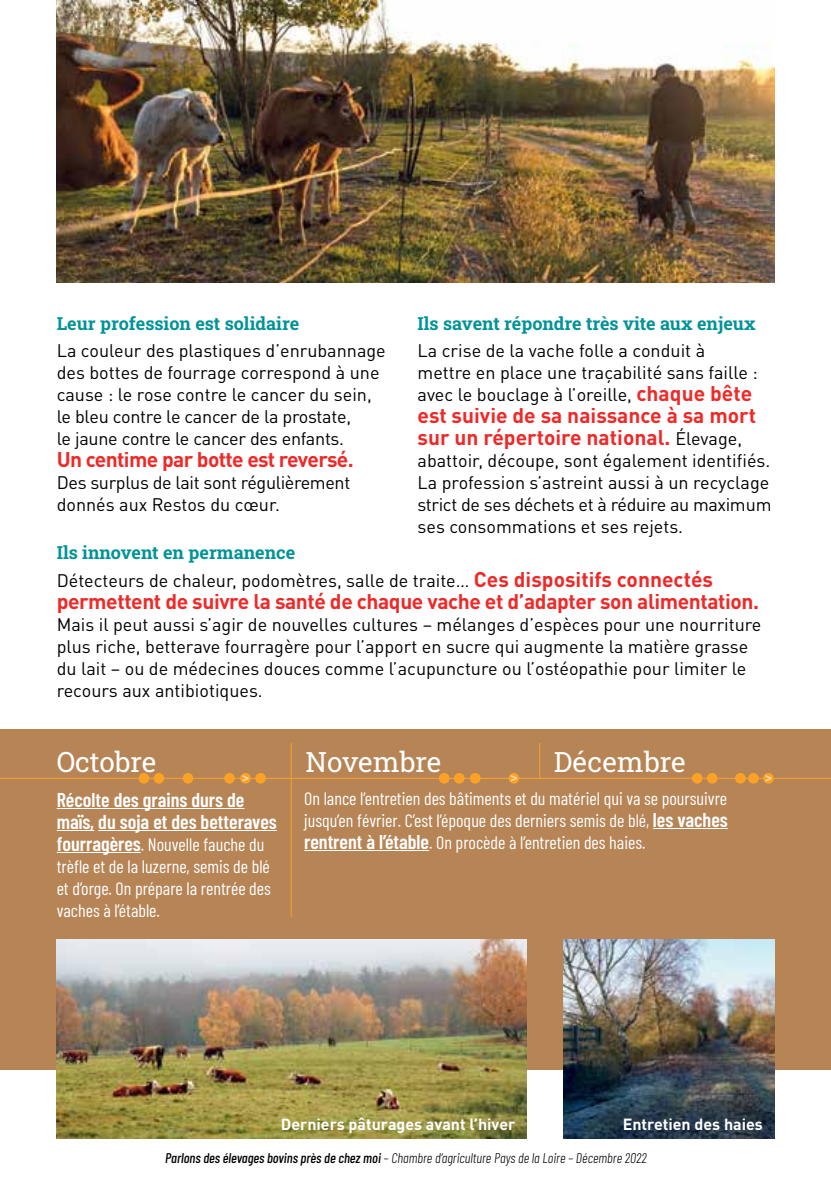
<style>
.page{position:relative;width:831px;height:1191px;background:#fff}
.page>*{position:absolute;margin:0;border:0;box-sizing:border-box;transform-origin:0 0}
.t1{font:28px "Roboto Slab";color:#fff}
.t2{font:700 21px "DINOT";letter-spacing:-.02em;color:#ee2a29}
.t3{font:700 21px/22px "DINOT";color:#ee2a29}
.t4{font:600 20px/22px "Barlow Condensed";color:#fff}
.t5{font:18px/22px "DINOT";color:#000}
.t6{font:18px/22px "Barlow Condensed";color:#fff}
.t7{font:700 18px "Roboto Slab";color:#009397}
.t8{font:18px/22px "DINOT";letter-spacing:-.02em;color:#000}
.t9{font:700 16px "DINOT";color:#fff}
.t10{font:italic 300 14px "Barlow Condensed";color:#000}
.s1{font-weight:700;font-size:21px;color:#ee2a29}
.s2{font-weight:400;font-size:18px;color:#000}
.s3{font-weight:600;font-size:20px}
.s4{font-weight:500}
</style>
<div class="page">
<div style="left:0;top:729px;width:831px;height:340px;background:#b68455"></div>
<img style="left:57px;top:0;width:717px;height:282px">
<hr style="left:0;top:778px;width:831px;height:1px;background:#faa227">
<hr style="left:57px;top:808px;width:187px;height:1px;background:#fff">
<hr style="left:57px;top:830px;width:37px;height:1px;background:#fff">
<hr style="left:98px;top:830px;width:179px;height:1px;background:#fff">
<hr style="left:57px;top:852px;width:84px;height:1px;background:#fff">
<hr style="left:653px;top:828px;width:74px;height:1px;background:#fff">
<hr style="left:304px;top:850px;width:125px;height:1px;background:#fff">
<hr style="left:291px;top:743px;width:1px;height:174px;background:#faa227">
<hr style="left:539px;top:743px;width:1px;height:36px;background:#faa227">
<img style="left:563px;top:939px;width:211px;height:199px">
<img style="left:57px;top:939px;width:469px;height:199px">
<svg style="left:763px;top:773px;width:10px;height:10px"></svg>
<div style="left:139px;top:773px;width:10px;height:10px;background:#faa227;border-radius:50%"></div>
<div style="left:508px;top:773px;width:11px;height:10px;background:#faa227;border-radius:50%"></div>
<div style="left:183px;top:773px;width:10px;height:10px;background:#faa227;border-radius:50%"></div>
<div style="left:707px;top:773px;width:10px;height:10px;background:#faa227;border-radius:50%"></div>
<div style="left:454px;top:773px;width:10px;height:10px;background:#faa227;border-radius:50%"></div>
<div style="left:240px;top:773px;width:11px;height:10px;background:#faa227;border-radius:50%"></div>
<div style="left:748px;top:773px;width:10px;height:10px;background:#faa227;border-radius:50%"></div>
<div style="left:154px;top:773px;width:10px;height:10px;background:#faa227;border-radius:50%"></div>
<div style="left:692px;top:773px;width:10px;height:10px;background:#faa227;border-radius:50%"></div>
<div style="left:439px;top:773px;width:10px;height:10px;background:#faa227;border-radius:50%"></div>
<div style="left:255px;top:773px;width:11px;height:10px;background:#faa227;border-radius:50%"></div>
<div style="left:735px;top:773px;width:10px;height:10px;background:#faa227;border-radius:50%"></div>
<div style="left:470px;top:773px;width:10px;height:10px;background:#faa227;border-radius:50%"></div>
<div style="left:224px;top:773px;width:11px;height:10px;background:#faa227;border-radius:50%"></div>
<svg style="left:242px;top:775px;width:6px;height:6px"></svg>
<svg style="left:511px;top:775px;width:6px;height:6px"></svg>
<svg style="left:765px;top:775px;width:6px;height:6px"></svg>
<p class="t7" style="left:57px;top:311px;width:244px">Leur profession est solidaire</p>
<p class="t5" style="left:57px;top:339px;width:330px">La couleur des plastiques d’enrubannage des bottes de fourrage correspond à une cause : le rose contre le cancer du sein, le bleu contre le cancer de la prostate,<br>le jaune contre le cancer des enfants.</p>
<p class="t2" style="left:57px;top:446px;width:298px">Un centime par botte est reversé.</p>
<p class="t8" style="left:57px;top:471px;width:295px">Des surplus de lait sont régulièrement donnés aux Restos du cœur.</p>
<p class="t7" style="left:57px;top:540px;width:240px">Ils innovent en permanence</p>
<p class="t5" style="left:57px;top:569px;width:657px">Détecteurs de chaleur, podomètres, salle de traite… <span class="s1">Ces dispositifs connectés</span></p>
<p class="t2" style="left:57px;top:588px;width:703px">permettent de suivre la santé de chaque vache et d’adapter son alimentation.</p>
<p class="t5" style="left:57px;top:613px;width:706px">Mais il peut aussi s’agir de nouvelles cultures – mélanges d’espèces pour une nourriture plus riche, betterave fourragère pour l’apport en sucre qui augmente la matière grasse du lait – ou de médecines douces comme l’acupuncture ou l’ostéopathie pour limiter le recours aux antibiotiques.</p>
<p class="t7" style="left:417px;top:311px;width:339px">Ils savent répondre très vite aux enjeux</p>
<p class="t5" style="left:417px;top:339px;width:342px">La crise de la vache folle a conduit à mettre en place une traçabilité sans faille : avec le bouclage à l’oreille, <span class="s1">chaque bête</span></p>
<p class="t3" style="left:417px;top:404px;width:340px">est suivie de sa naissance à sa mort sur un répertoire national. <span class="s2">Élevage,</span></p>
<p class="t5" style="left:417px;top:449px;width:355px">abattoir, découpe, sont également identifiés.<br>La profession s’astreint aussi à un recyclage strict de ses déchets et à réduire au maximum ses consommations et ses rejets.</p>
<h1 class="t1" style="left:57px;top:743px;width:101px">Octobre</h1>
<h1 class="t1" style="left:305px;top:743px;width:137px">Novembre</h1>
<h1 class="t1" style="left:554px;top:743px;width:133px">Décembre</h1>
<p class="t4" style="left:57px;top:787px;width:221px">Récolte des grains durs de maïs, du soja et des betteraves</p>
<p class="t6" style="left:57px;top:832px;width:216px"><span class="s3">fourragères</span>. Nouvelle fauche du trèfle et de la luzerne, semis de blé et d’orge. On prépare la rentrée des vaches à l’étable.</p>
<p class="t6" style="left:304px;top:786px;width:425px;text-align:justify">On lance l’entretien des bâtiments et du matériel qui va se poursuivre jusqu’en février. C’est l’époque des derniers semis de blé, <span class="s3">les vaches rentrent à l’étable</span>. On procède à l’entretien des haies.</p>
<p class="t9" style="left:281px;top:1113px;width:236px">Derniers pâturages avant l’hiver</p>
<p class="t9" style="left:622px;top:1113px;width:142px">Entretien des haies</p>
<p class="t10" style="left:165px;top:1148px;width:483px"><span class="s4">Parlons des élevages bovins près de chez moi</span> – Chambre d’agriculture Pays de la Loire – Décembre 2022</p>
</div>
